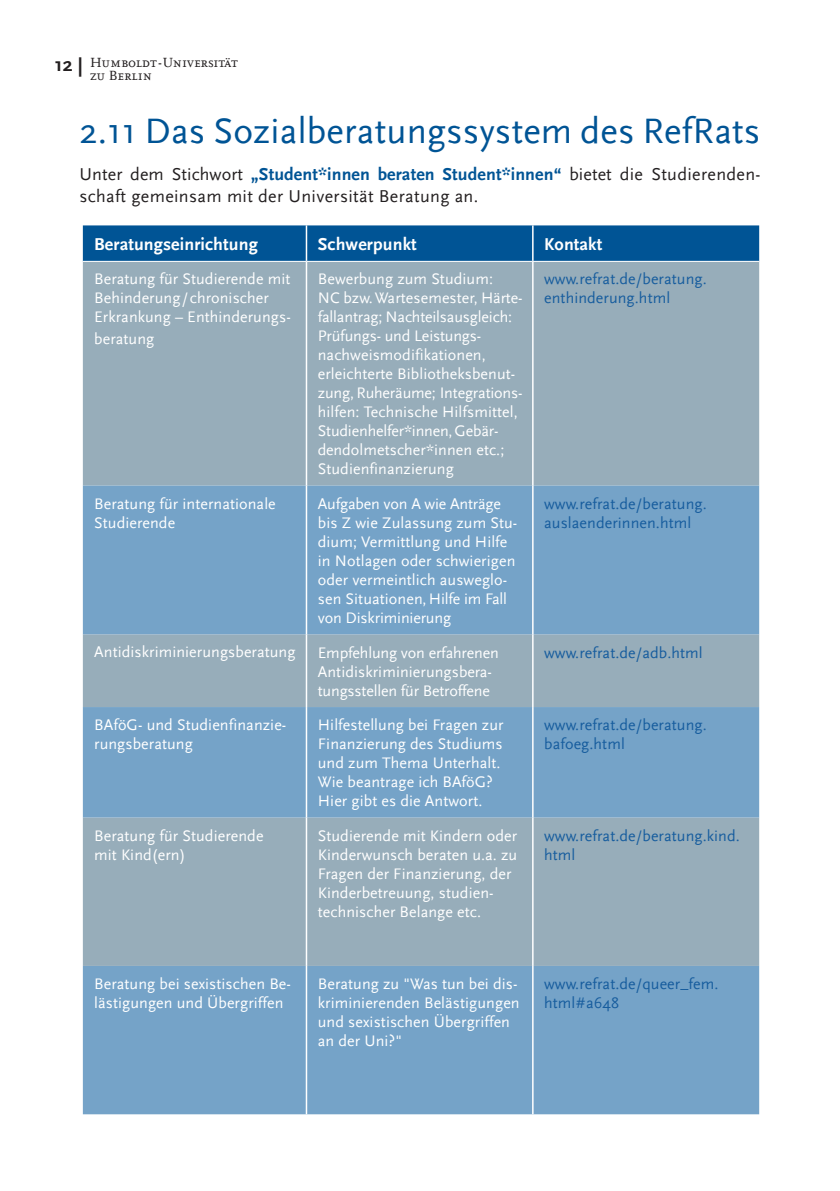
<style>
.page{position:relative;width:840px;height:1191px;background:#fff}
.page>*{position:absolute;margin:0;border:0;box-sizing:border-box;transform-origin:0 0}
.LT{font:37px "HU Scala Sans";letter-spacing:.005em;color:#005495}
.LT-2{font:700 20px "HU Scala Sans";color:#231f20}
.LT-3{font:18px/22px "HU Scala Sans";letter-spacing:.02em;color:#231f20}
.HL_klein_fett_neg{font:700 18px "HU Scala Sans";letter-spacing:.005em;color:#fff}
.Tab_LT{font:16px/19px "HU Scala Sans";letter-spacing:.005em;color:#fff}
.Tab_LT-2{font:16px/19px "HU Scala Sans";letter-spacing:.005em;color:#175d9e}
.LT-4{font:16px/19px "HU Scala Sans";letter-spacing:.005em;color:#fff}
.t1{font:14px/13px "HU Scala SC";letter-spacing:.01em;color:#231f20}
.s1{font-weight:700;color:#005495}
</style>
<div class="page">
<div style="left:83px;top:225px;width:675px;height:36px;background:#005495"></div>
<div style="left:83px;top:262px;width:675px;height:445px;background:#97adba"></div>
<div style="left:83px;top:485px;width:675px;height:149px;background:#75a3c8"></div>
<svg style="left:83px;top:707px;width:675px;height:407px;background:#81a6c3"></svg>
<hr style="left:305px;top:225px;width:2px;height:36px;background:#fff">
<hr style="left:531px;top:225px;width:2px;height:36px;background:#fff">
<hr style="left:305px;top:262px;width:2px;height:223px;background:#fff">
<hr style="left:531px;top:262px;width:2px;height:223px;background:#fff">
<hr style="left:305px;top:485px;width:2px;height:149px;background:#fff">
<hr style="left:531px;top:485px;width:2px;height:149px;background:#fff">
<hr style="left:305px;top:634px;width:2px;height:73px;background:#fff">
<hr style="left:531px;top:634px;width:2px;height:73px;background:#fff">
<hr style="left:305px;top:707px;width:2px;height:110px;background:#fff">
<hr style="left:531px;top:707px;width:2px;height:110px;background:#fff">
<hr style="left:305px;top:817px;width:2px;height:149px;background:#fff">
<hr style="left:531px;top:817px;width:2px;height:149px;background:#fff">
<hr style="left:305px;top:966px;width:2px;height:148px;background:#fff">
<hr style="left:531px;top:966px;width:2px;height:148px;background:#fff">
<p class="LT-2" style="left:55px;top:53px;width:30px">12 |</p>
<p class="t1" style="left:90px;top:56px;width:149px">Humboldt-Universität zu Berlin</p>
<p class="LT" style="left:79px;top:111px;width:682px">2.11 Das Sozialberatungssystem des RefRats</p>
<p class="LT-3" style="left:79px;top:163px;width:682px">Unter dem Stichwort <span class="s1">„Student*innen beraten Student*innen“</span> bietet die Studierenden&shy;schaft gemeinsam mit der Universität Beratung an.</p>
<p class="HL_klein_fett_neg" style="left:94px;top:234px;width:165px">Beratungseinrichtung</p>
<p class="HL_klein_fett_neg" style="left:317px;top:234px;width:100px">Schwerpunkt</p>
<p class="HL_klein_fett_neg" style="left:544px;top:234px;width:60px">Kontakt</p>
<p class="LT-4" style="left:94px;top:269px;width:198px">Beratung für Studierende mit<br>Behinderung/chronischer<br>Erkrankung – Enthinderungs-</p>
<p class="LT-4" style="left:94px;top:329px;width:62px">beratung</p>
<p class="Tab_LT" style="left:317px;top:270px;width:206px">Bewerbung zum Studium:<br>NC bzw. Wartesemester, Härte&shy;fallantrag; Nachteilsausgleich:<br>Prüfungs- und Leistungs&shy;nachweismodifikationen, erleichterte Bibliotheksbenut&shy;zung, Ruheräume; Integrations&shy;hilfen: Technische Hilfsmittel,<br>Studienhelfer*innen, Gebär&shy;dendolmetscher*innen etc.;<br>Studienfinanzierung</p>
<p class="Tab_LT-2" style="left:544px;top:270px;width:164px">www.refrat.de/beratung. enthinderung.html</p>
<p class="Tab_LT" style="left:94px;top:494px;width:183px">Beratung für internationale<br>Studierende</p>
<p class="Tab_LT" style="left:317px;top:494px;width:201px">Aufgaben von A wie Anträge bis Z wie Zulassung zum Stu&shy;dium; Vermittlung und Hilfe in Notlagen oder schwierigen oder vermeintlich ausweglo&shy;sen Situationen, Hilfe im Fall von Diskriminierung</p>
<p class="Tab_LT-2" style="left:544px;top:494px;width:164px">www.refrat.de/beratung. auslaenderinnen.html</p>
<p class="Tab_LT" style="left:94px;top:643px;width:203px">Antidiskriminierungsberatung</p>
<p class="Tab_LT" style="left:317px;top:643px;width:182px">Empfehlung von erfahrenen<br>Antidiskriminierungsbera&shy;tungsstellen für Betroffene</p>
<p class="Tab_LT-2" style="left:544px;top:643px;width:160px">www.refrat.de/adb.html</p>
<p class="Tab_LT" style="left:94px;top:715px;width:193px">BAföG- und Studienfinanzie&shy;rungsberatung</p>
<p class="Tab_LT" style="left:317px;top:715px;width:187px">Hilfestellung bei Fragen zur<br>Finanzierung des Studiums und zum Thema Unterhalt.<br>Wie beantrage ich BAföG?<br>Hier gibt es die Antwort.</p>
<p class="Tab_LT-2" style="left:544px;top:716px;width:164px">www.refrat.de/beratung. bafoeg.html</p>
<p class="Tab_LT" style="left:94px;top:826px;width:171px">Beratung für Studierende mit Kind(ern)</p>
<p class="Tab_LT" style="left:317px;top:826px;width:201px">Studierende mit Kindern oder<br>Kinderwunsch beraten u.a. zu<br>Fragen der Finanzierung, der<br>Kinderbetreuung, studien&shy;technischer Belange etc.</p>
<p class="Tab_LT-2" style="left:544px;top:826px;width:197px">www.refrat.de/beratung.kind. html</p>
<p class="Tab_LT" style="left:94px;top:974px;width:198px">Beratung bei sexistischen Be&shy;lästigungen und Übergriffen</p>
<p class="Tab_LT" style="left:317px;top:974px;width:203px">Beratung zu "Was tun bei dis&shy;kriminierenden Belästigungen und sexistischen Übergriffen an der Uni?"</p>
<p class="Tab_LT-2" style="left:544px;top:974px;width:176px">www.refrat.de/queer_fem. html#a648</p>
</div>
